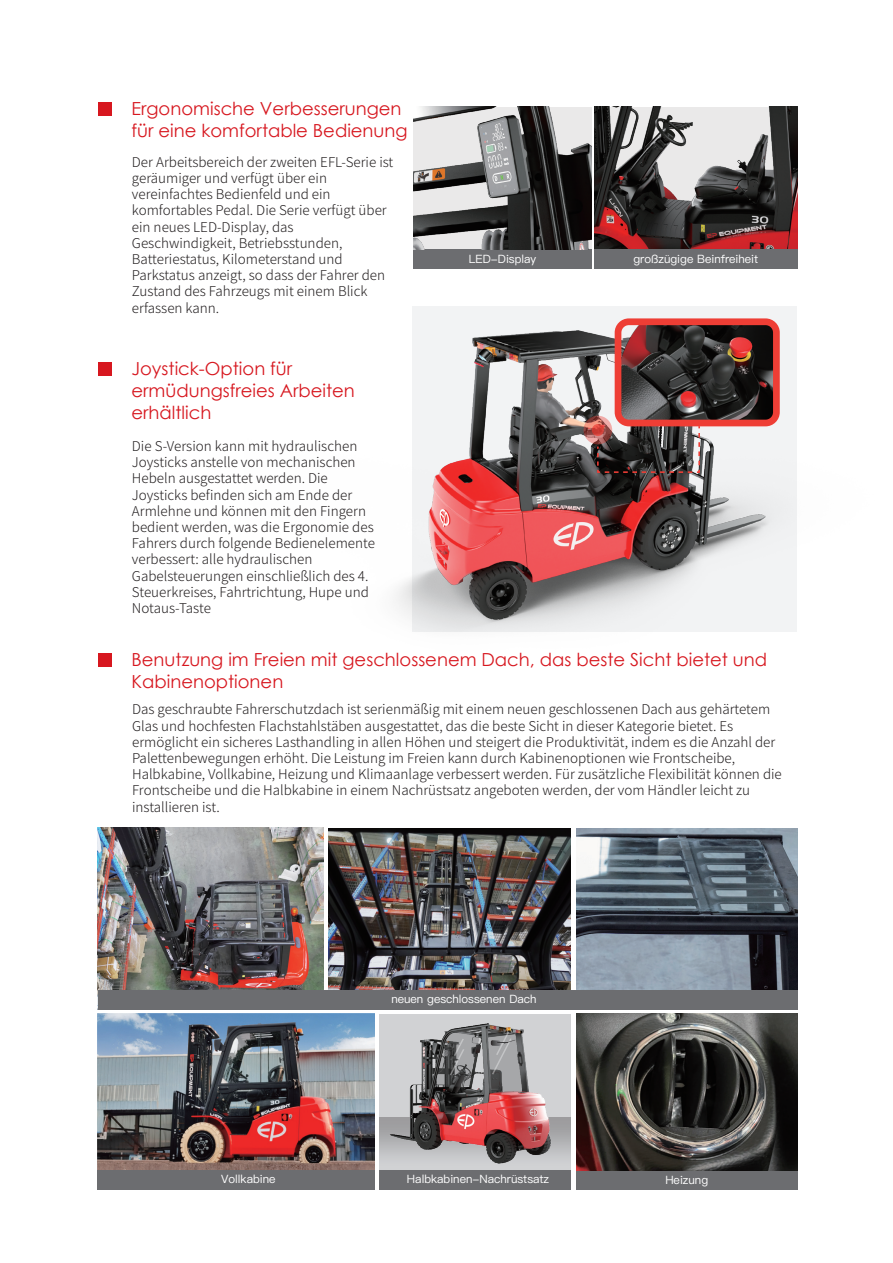
<style>
.page{position:relative;width:893px;height:1263px;background:#fff}
.page>*{position:absolute;margin:0;border:0;box-sizing:border-box;transform-origin:0 0}
.t1{font:18px/21.6px "Century Gothic";color:#d7171f}
.t2{font:300 13.5px/16.2px "Source Han Sans CN";color:#231f20}
.t3{font:11.55px "Ping Fang SC Medium";color:#fff}
</style>
<div class="page">
<div style="left:98px;top:653px;width:14px;height:14px;background:#d7171f"></div>
<div style="left:98px;top:362px;width:14px;height:13px;background:#d7171f"></div>
<img style="left:395px;top:306px;width:402px;height:326px">
<img style="left:623px;top:326px;width:149px;height:92px">
<div style="left:615px;top:318px;width:165px;height:108px;border:7px solid #ee3e35;border-radius:11px"></div>
<svg style="left:583px;top:416px;width:29px;height:28px"></svg>
<svg style="left:592px;top:424px;width:12px;height:12px"></svg>
<svg style="left:596px;top:426px;width:105px;height:48px;background:#514646"></svg>
<div style="left:98px;top:102px;width:14px;height:14px;background:#d7171f"></div>
<img style="left:594px;top:107px;width:204px;height:143px">
<div style="left:413px;top:250px;width:179px;height:19px;background:#6c6d70"></div>
<div style="left:594px;top:250px;width:204px;height:19px;background:#6c6d70"></div>
<img style="left:413px;top:107px;width:179px;height:143px">
<img style="left:576px;top:828px;width:221px;height:162px">
<img style="left:98px;top:1014px;width:179px;height:156px">
<img style="left:328px;top:828px;width:243px;height:151px">
<img style="left:98px;top:828px;width:225px;height:162px">
<div style="left:98px;top:990px;width:699px;height:19px;background:#6c6d70"></div>
<div style="left:98px;top:1170px;width:277px;height:20px;background:#6c6d70"></div>
<div style="left:576px;top:1170px;width:221px;height:20px;background:#6c6d70"></div>
<img style="left:277px;top:979px;width:376px;height:211px">
<svg style="left:435px;top:1033px;width:44px;height:53px;background:#737475"></svg>
<svg style="left:487px;top:1028px;width:40px;height:65px;background:#878687"></svg>
<img style="left:576px;top:1014px;width:221px;height:156px">
<h1 class="t1" style="left:131px;top:98px;width:278px">Ergonomische Verbesserungen für eine komfortable Bedienung</h1>
<p class="t2" style="left:132px;top:154px;width:263px">Der Arbeitsbereich der zweiten EFL-Serie ist geräumiger und verfügt über ein vereinfachtes Bedienfeld und ein komfortables Pedal. Die Serie verfügt über ein neues LED-Display, das Geschwindigkeit, Betriebsstunden, Batteriestatus, Kilometerstand und Parkstatus anzeigt, so dass der Fahrer den Zustand des Fahrzeugs mit einem Blick erfassen kann.</p>
<h1 class="t1" style="left:131px;top:358px;width:225px">Joystick-Option für ermüdungsfreies Arbeiten erhältlich</h1>
<p class="t2" style="left:132px;top:438px;width:245px">Die S-Version kann mit hydraulischen Joysticks anstelle von mechanischen Hebeln ausgestattet werden. Die Joysticks befinden sich am Ende der Armlehne und können mit den Fingern bedient werden, was die Ergonomie des Fahrers durch folgende Bedienelemente verbessert: alle hydraulischen Gabelsteuerungen einschließlich des 4.<br>Steuerkreises, Fahrtrichtung, Hupe und Notaus-Taste</p>
<p class="t3" style="left:469px;top:252px;width:69px">LED-Display</p>
<p class="t3" style="left:633px;top:252px;width:126px">großzügige Beinfreiheit</p>
<h1 class="t1" style="left:132px;top:649px;width:637px">Benutzung im Freien mit geschlossenem Dach, das beste Sicht bietet und<br>Kabinenoptionen</h1>
<p class="t2" style="left:132px;top:701px;width:651px">Das geschraubte Fahrerschutzdach ist serienmäßig mit einem neuen geschlossenen Dach aus gehärtetem Glas und hochfesten Flachstahlstäben ausgestattet, das die beste Sicht in dieser Kategorie bietet. Es ermöglicht ein sicheres Lasthandling in allen Höhen und steigert die Produktivität, indem es die Anzahl der Palettenbewegungen erhöht. Die Leistung im Freien kann durch Kabinenoptionen wie Frontscheibe, Halbkabine, Vollkabine, Heizung und Klimaanlage verbessert werden. Für zusätzliche Flexibilität können die Frontscheibe und die Halbkabine in einem Nachrüstsatz angeboten werden, der vom Händler leicht zu installieren ist.</p>
<p class="t3" style="left:391px;top:992px;width:147px">neuen geschlossenen Dach</p>
<p class="t3" style="left:221px;top:1172px;width:56px">Vollkabine</p>
<p class="t3" style="left:407px;top:1172px;width:144px">Halbkabinen-Nachrüstsatz</p>
<p class="t3" style="left:665px;top:1173px;width:44px">Heizung</p>
</div>
